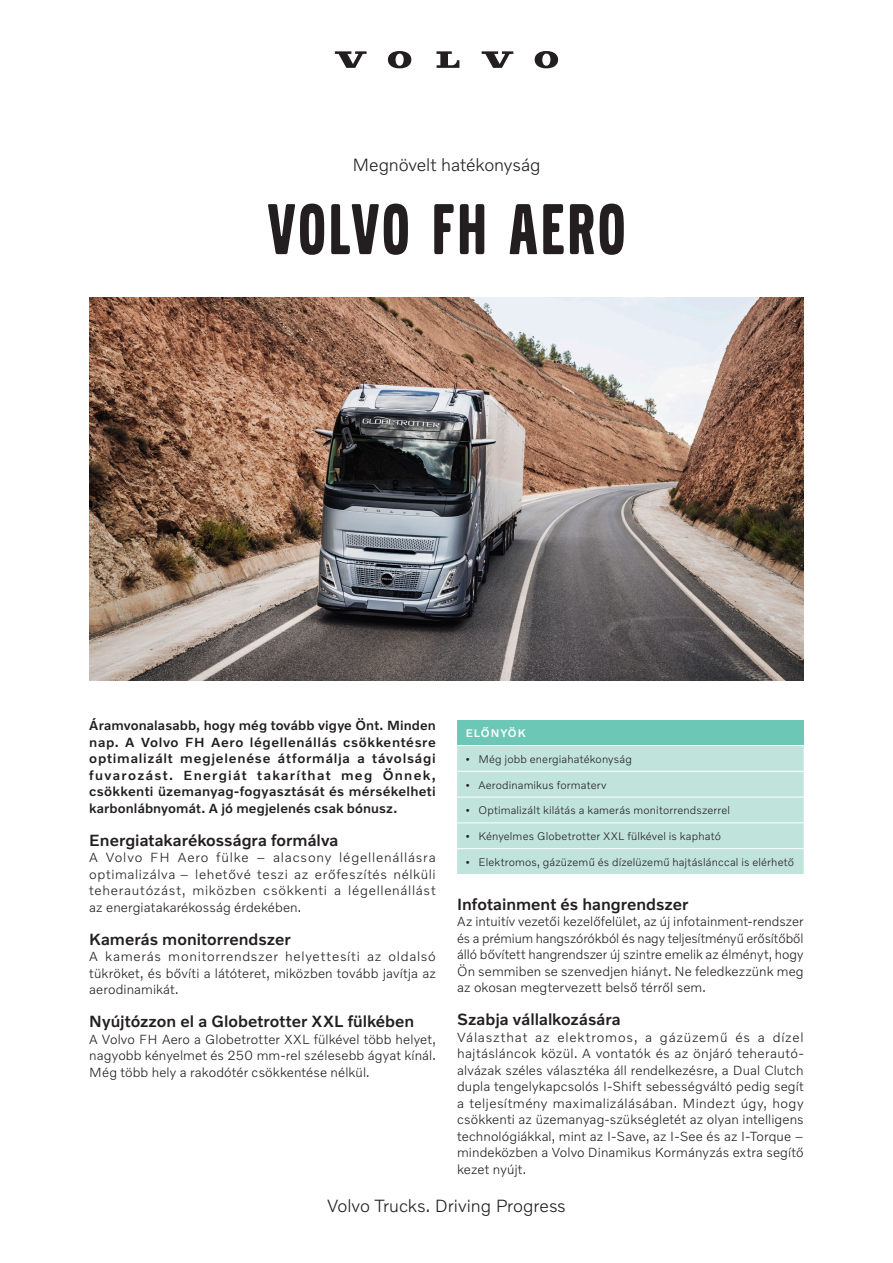
<style>
.page{position:relative;width:893px;height:1263px;background:#fff}
.page>*{position:absolute;margin:0;border:0;box-sizing:border-box;transform-origin:0 0}
.Broad_header{font:75px "Volvo Broad Pro";letter-spacing:.055em;color:#231f20}
.Sub_header{font:300 18px "Volvo Novum";letter-spacing:-.005em;color:#231f20}
.Preamble{font:500 16.5px "Volvo Novum";color:#231f20}
.Preamble-2{font:300 13.5px/16.5px "Volvo Novum";letter-spacing:.01em;color:#231f20;text-align:justify}
.Preamble-3{font:500 13.5px/16.5px "Volvo Novum";letter-spacing:.01em;color:#231f20;text-align:justify}
.t1{font:300 11.25px "Volvo Novum";letter-spacing:.015em;color:#231f20}
.Header_03{font:500 11.25px "Volvo Novum";letter-spacing:.075em;color:#fff}
</style>
<div class="page">
<img style="left:89px;top:298px;width:715px;height:382px">
<div style="left:457px;top:720px;width:347px;height:25px;background:#6cc7b6"></div>
<div style="left:457px;top:746px;width:347px;height:128px;background:#c0e3dc"></div>
<hr style="left:457px;top:771px;width:347px;height:1px;background:#fff">
<hr style="left:457px;top:797px;width:347px;height:1px;background:#fff">
<hr style="left:457px;top:822px;width:347px;height:1px;background:#fff">
<hr style="left:457px;top:848px;width:347px;height:1px;background:#fff">
<svg style="left:335px;top:51px;width:32px;height:17px"></svg>
<svg style="left:437px;top:51px;width:22px;height:17px"></svg>
<svg style="left:388px;top:51px;width:23px;height:17px"></svg>
<svg style="left:482px;top:51px;width:31px;height:17px"></svg>
<svg style="left:535px;top:51px;width:23px;height:17px"></svg>
<p class="Sub_header" style="left:352px;top:154px;width:190px">Megnövelt hatékonyság</p>
<p class="Broad_header" style="left:268px;top:194px;width:359px">VOLVO FH AERO</p>
<p class="Preamble-3" style="left:89px;top:717px;width:348px">Áramvonalasabb, hogy még tovább vigye Önt. Minden nap. A Volvo FH Aero légellenállás csökkentésre optimalizált megjelenése átformálja a távolsági fuvarozást. Energiát takaríthat meg Önnek, csökkenti üzemanyag-fogyasztását és mérsékelheti karbonlábnyomát. A jó megjelenés csak bónusz.</p>
<p class="Preamble" style="left:89px;top:830px;width:251px">Energiatakarékosságra formálva</p>
<p class="Preamble-2" style="left:89px;top:849px;width:348px">A Volvo FH Aero fülke – alacsony légellenállásra optimalizálva – lehetővé teszi az erőfeszítés nélküli teherautózást, miközben csökkenti a légellenállást az energiatakarékosság érdekében.</p>
<p class="Preamble" style="left:89px;top:929px;width:203px">Kamerás monitorrendszer</p>
<p class="Preamble-2" style="left:89px;top:948px;width:348px">A kamerás monitorrendszer helyettesíti az oldalsó tükröket, és bővíti a látóteret, miközben tovább javítja az aerodinamikát.</p>
<p class="Preamble" style="left:89px;top:1011px;width:327px">Nyújtózzon el a Globetrotter XXL fülkében</p>
<p class="Preamble-2" style="left:89px;top:1030px;width:348px">A Volvo FH Aero a Globetrotter XXL fülkével több helyet, nagyobb kényelmet és 250 mm-rel szélesebb ágyat kínál.<br>Még több hely a rakodótér csökkentése nélkül.</p>
<p class="Header_03" style="left:466px;top:726px;width:61px">ELŐNYÖK</p>
<p class="t1" style="left:466px;top:752px;width:168px">• Még jobb energiahatékonyság</p>
<p class="t1" style="left:466px;top:777px;width:143px">• Aerodinamikus formaterv</p>
<p class="t1" style="left:466px;top:803px;width:266px">• Optimalizált kilátás a kamerás monitorrendszerrel</p>
<p class="t1" style="left:466px;top:829px;width:257px">• Kényelmes Globetrotter XXL fülkével is kapható</p>
<p class="t1" style="left:466px;top:855px;width:330px">• Elektromos, gázüzemű és dízelüzemű hajtáslánccal is elérhető</p>
<p class="Preamble" style="left:457px;top:894px;width:233px">Infotainment és hangrendszer</p>
<p class="Preamble-2" style="left:457px;top:913px;width:348px">Az intuitív vezetői kezelőfelület, az új infotainment-rendszer és a prémium hangszórókból és nagy teljesítményű erősítőből álló bővített hangrendszer új szintre emelik az élményt, hogy Ön semmiben se szenvedjen hiányt. Ne feledkezzünk meg az okosan megtervezett belső térről sem.</p>
<p class="Preamble" style="left:457px;top:1009px;width:165px">Szabja vállalkozására</p>
<p class="Preamble-2" style="left:457px;top:1028px;width:348px">Választhat az elektromos, a gázüzemű és a dízel hajtásláncok közül. A vontatók és az önjáró teherautó&shy;alvázak széles választéka áll rendelkezésre, a Dual Clutch dupla tengelykapcsolós I-Shift sebességváltó pedig segít a teljesítmény maximalizálásában. Mindezt úgy, hogy csökkenti az üzemanyag-szükségletét az olyan intelligens technológiákkal, mint az I-Save, az I-See és az I-Torque – mindeközben a Volvo Dinamikus Kormányzás extra segítő kezet nyújt.</p>
<h2 class="Sub_header" style="left:327px;top:1194px;width:240px">Volvo Trucks. Driving Progress</h2>
</div>
